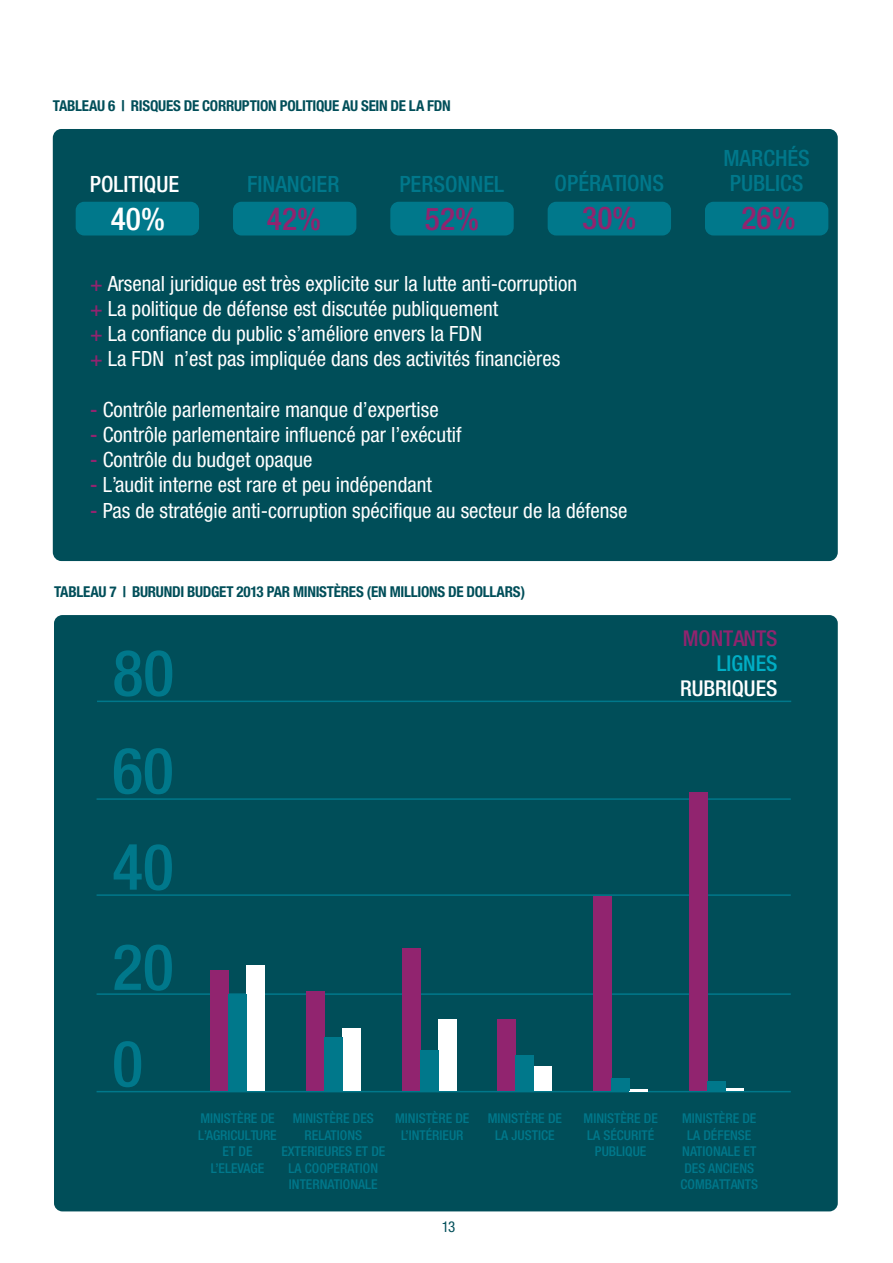
<style>
.page{position:relative;width:893px;height:1263px;background:#fff}
.page>*{position:absolute;margin:0;border:0;box-sizing:border-box;transform-origin:0 0}
.t1{font:500 condensed 63.9px "Helvetica Neue";color:#00788b}
.t2{font:500 condensed 31.5px "Helvetica Neue";color:#91246f}
.t3{font:500 condensed 31.5px "Helvetica Neue";color:#fff}
.t4{font:500 condensed 22.5px/25.5px "Helvetica Neue";color:#00788b}
.t5{font:500 condensed 22.5px "Helvetica Neue";color:#fff}
.t6{font:500 condensed 21.9px "Helvetica Neue";color:#fff}
.t7{font:500 condensed 21.9px "Helvetica Neue";color:#91246f}
.t8{font:500 condensed 21.9px "Helvetica Neue";color:#00aec5}
.t9{font:condensed 21px/25.2px "Helvetica Neue";color:#fff}
.TIUK_Subheading_-LH{font:700 condensed 15px "Helvetica Neue";letter-spacing:-.02em;color:#004e59}
.t10{font:condensed 15px "Helvetica Neue";color:#004e59}
.t11{font:500 condensed 13.5px/16.5px "Helvetica Neue";color:#00788b;text-align:center}
.s1{font-weight:500;color:#91246f}
</style>
<div class="page">
<div style="left:53px;top:129px;width:785px;height:432px;background:#004e59;border-radius:9px"></div>
<div style="left:76px;top:202px;width:123px;height:33px;background:#00788b;border-radius:9px"></div>
<div style="left:705px;top:202px;width:123px;height:33px;background:#00788b;border-radius:9px"></div>
<div style="left:548px;top:202px;width:123px;height:33px;background:#00788b;border-radius:9px"></div>
<div style="left:390px;top:202px;width:124px;height:33px;background:#00788b;border-radius:9px"></div>
<div style="left:233px;top:202px;width:123px;height:33px;background:#00788b;border-radius:9px"></div>
<div style="left:54px;top:615px;width:784px;height:596px;background:#004e59;border-radius:8px"></div>
<hr style="left:97px;top:1091px;width:694px;height:1px;background:#00788b">
<hr style="left:97px;top:993px;width:694px;height:2px;background:#00788b">
<hr style="left:97px;top:894px;width:694px;height:2px;background:#00788b">
<hr style="left:97px;top:798px;width:694px;height:2px;background:#00788b">
<div style="left:211px;top:970px;width:18px;height:121px;background:#91246f"></div>
<div style="left:247px;top:966px;width:18px;height:125px;background:#fff"></div>
<div style="left:229px;top:994px;width:18px;height:97px;background:#00788b"></div>
<hr style="left:97px;top:701px;width:694px;height:1px;background:#00788b">
<div style="left:306px;top:991px;width:18px;height:100px;background:#91246f"></div>
<div style="left:342px;top:1028px;width:18px;height:63px;background:#fff"></div>
<div style="left:324px;top:1037px;width:18px;height:54px;background:#00788b"></div>
<div style="left:402px;top:948px;width:18px;height:143px;background:#91246f"></div>
<div style="left:438px;top:1019px;width:18px;height:72px;background:#fff"></div>
<div style="left:420px;top:1050px;width:18px;height:41px;background:#00788b"></div>
<div style="left:498px;top:1019px;width:18px;height:72px;background:#91246f"></div>
<div style="left:534px;top:1067px;width:18px;height:24px;background:#fff"></div>
<div style="left:516px;top:1055px;width:18px;height:36px;background:#00788b"></div>
<div style="left:594px;top:896px;width:18px;height:195px;background:#91246f"></div>
<svg style="left:630px;top:1089px;width:18px;height:2px"></svg>
<div style="left:612px;top:1079px;width:18px;height:12px;background:#00788b"></div>
<div style="left:689px;top:792px;width:18px;height:299px;background:#91246f"></div>
<hr style="left:725px;top:1088px;width:18px;height:3px;background:#fff">
<div style="left:707px;top:1082px;width:18px;height:9px;background:#00788b"></div>
<p class="TIUK_Subheading_-LH" style="left:53px;top:97px;width:399px">TABLEAU 6 | RISQUES DE CORRUPTION POLITIQUE AU SEIN DE LA FDN</p>
<p class="t5" style="left:90px;top:171px;width:91px">POLITIQUE</p>
<p class="t4" style="left:247px;top:171px;width:94px">FINANCIER</p>
<p class="t4" style="left:399px;top:171px;width:106px">PERSONNEL</p>
<p class="t4" style="left:555px;top:170px;width:111px">OPÉRATIONS</p>
<p class="t4" style="left:723px;top:145px;width:88px">MARCHÉS<br>PUBLICS</p>
<h2 class="t3" style="left:111px;top:200px;width:56px">40%</h2>
<h2 class="t2" style="left:267px;top:200px;width:56px">42%</h2>
<h2 class="t2" style="left:425px;top:200px;width:56px">52%</h2>
<h2 class="t2" style="left:582px;top:199px;width:56px">30%</h2>
<h2 class="t2" style="left:741px;top:199px;width:56px">26%</h2>
<p class="t9" style="left:90px;top:271px;width:488px"><span class="s1">+</span> Arsenal juridique est très explicite sur la lutte anti-corruption <span class="s1">+</span> La politique de défense est discutée publiquement<br><span class="s1">+</span> La confiance du public s’améliore envers la FDN<br><span class="s1">+</span> La FDN n’est pas impliquée dans des activités financières</p>
<p class="t9" style="left:90px;top:397px;width:350px"><span class="s1">-</span> Contrôle parlementaire manque d’expertise</p>
<p class="t9" style="left:90px;top:422px;width:373px"><span class="s1">-</span> Contrôle parlementaire influencé par l’exécutif</p>
<p class="t9" style="left:90px;top:447px;width:224px"><span class="s1">-</span> Contrôle du budget opaque</p>
<p class="t9" style="left:90px;top:472px;width:343px"><span class="s1">-</span> L’audit interne est rare et peu indépendant</p>
<p class="t9" style="left:90px;top:497px;width:539px"><span class="s1">-</span> Pas de stratégie anti-corruption spécifique au secteur de la défense</p>
<p class="TIUK_Subheading_-LH" style="left:54px;top:583px;width:473px">TABLEAU 7 | BURUNDI BUDGET 2013 PAR MINISTÈRES (EN MILLIONS DE DOLLARS)</p>
<h1 class="t1" style="left:113px;top:635px;width:63px">80</h1>
<h1 class="t1" style="left:112px;top:733px;width:63px">60</h1>
<h1 class="t1" style="left:112px;top:829px;width:63px">40</h1>
<h1 class="t1" style="left:112px;top:929px;width:63px">20</h1>
<h1 class="t1" style="left:112px;top:1026px;width:32px">0</h1>
<p class="t7" style="left:683px;top:626px;width:96px">MONTANTS</p>
<p class="t8" style="left:717px;top:650px;width:62px">LIGNES</p>
<p class="t6" style="left:680px;top:675px;width:99px">RUBRIQUES</p>
<p class="t11" style="left:281px;top:1110px;width:105px">MINISTÈRE DES<br>RELATIONS<br>EXTERIEURES ET DE<br>LA COOPERATION<br>INTERNATIONALE</p>
<p class="t11" style="left:395px;top:1110px;width:76px">MINISTÈRE DE<br>L’INTÉRIEUR</p>
<p class="t11" style="left:488px;top:1110px;width:76px">MINISTÈRE DE<br>LA JUSTICE</p>
<p class="t11" style="left:584px;top:1110px;width:76px">MINISTÈRE DE<br>LA SÉCURITÉ<br>PUBLIQUE</p>
<p class="t11" style="left:680px;top:1110px;width:79px">MINISTÈRE DE<br>LA DÉFENSE<br>NATIONALE ET<br>DES ANCIENS<br>COMBATTANTS</p>
<p class="t11" style="left:198px;top:1110px;width:80px">MINISTÈRE DE<br>L’AGRICULTURE<br>ET DE<br>L’ELEVAGE</p>
<p class="t10" style="left:442px;top:1218px;width:15px">13</p>
</div>
